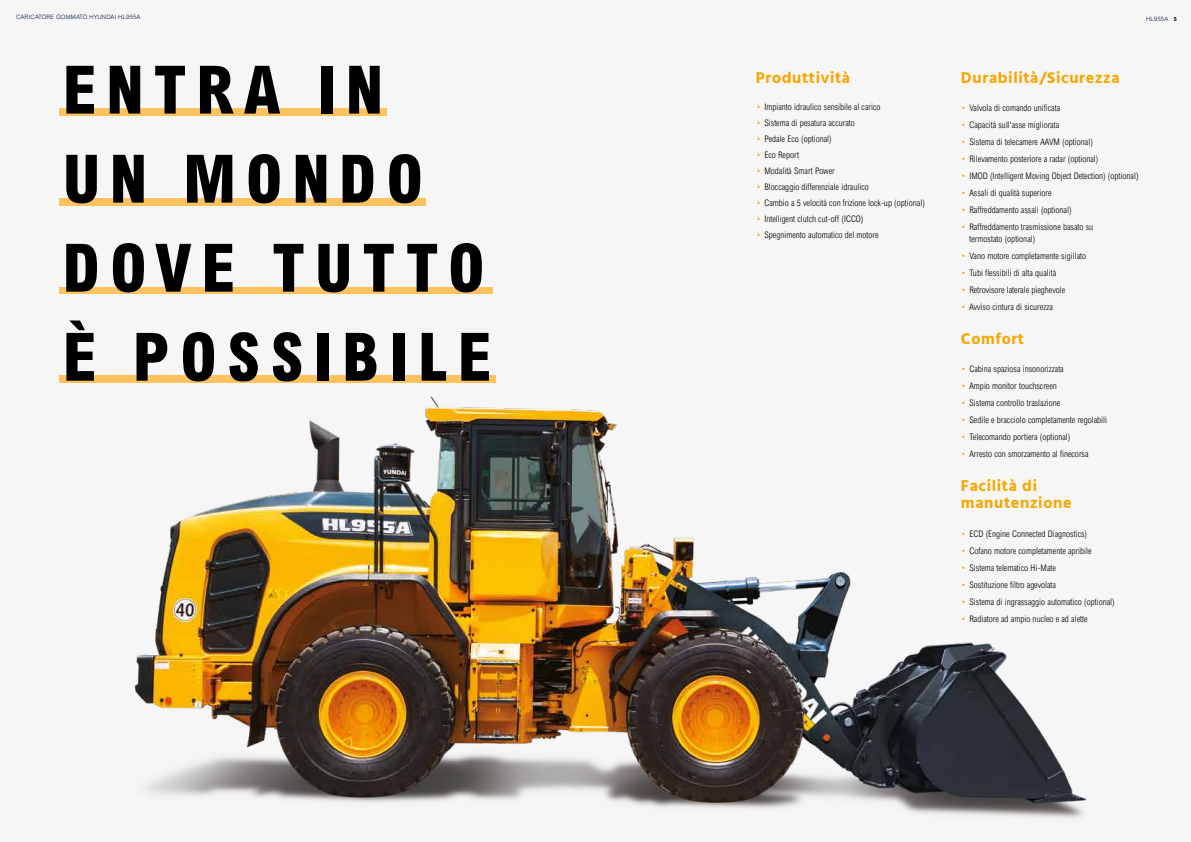
<style>
.page{position:relative;width:1191px;height:842px;background:#f7f6f7}
.page>*{position:absolute;margin:0;border:0;box-sizing:border-box;transform-origin:0 0}
.t1{font:800 condensed 66.7px/89px "Arial";letter-spacing:.15em;color:#000}
.t2{font:700 16px/17px "Hind";letter-spacing:.04em;color:#f7a600}
.t3{font:300 condensed 9px/12px "Arial";color:#000}
.t4{font:300 6px "Arial";letter-spacing:.02em;color:#001437}
.s1{font-family:"Hind";font-weight:700}
.s2{color:#f7a600}
</style>
<div class="page">
<img style="left:69px;top:375px;width:1017px;height:443px">
<div style="left:60px;top:198px;width:366px;height:7px;background:#fbc25e"></div>
<div style="left:60px;top:287px;width:433px;height:7px;background:#fbc25e"></div>
<div style="left:60px;top:376px;width:436px;height:7px;background:#fbc25e"></div>
<div style="left:60px;top:108px;width:326px;height:7px;background:#fbc25e"></div>
<p class="t4" style="left:16px;top:13px;width:126px">CARICATORE GOMMATO HYUNDAI HL955A</p>
<p class="t4" style="left:1146px;top:15px;width:32px">HL955A <span class="s1">5</span></p>
<h1 class="t1" style="left:63px;top:46px;width:430px">ENTRA IN<br>UN MONDO<br>DOVE TUTTO<br>È POSSIBILE</h1>
<h2 class="t2" style="left:961px;top:69px;width:160px">Durabilità/Sicurezza</h2>
<h2 class="t2" style="left:756px;top:69px;width:96px">Produttività</h2>
<p class="t3" style="left:756px;top:101px;width:126px"><span class="s2">•</span> Impianto idraulico sensibile al carico</p>
<p class="t3" style="left:756px;top:117px;width:100px"><span class="s2">•</span> Sistema di pesatura accurato</p>
<p class="t3" style="left:756px;top:133px;width:77px"><span class="s2">•</span> Pedale Eco (optional)</p>
<p class="t3" style="left:756px;top:149px;width:45px"><span class="s2">•</span> Eco Report</p>
<p class="t3" style="left:756px;top:165px;width:80px"><span class="s2">•</span> Modalità Smart Power</p>
<p class="t3" style="left:756px;top:181px;width:114px"><span class="s2">•</span> Bloccaggio differenziale idraulico</p>
<p class="t3" style="left:756px;top:197px;width:170px"><span class="s2">•</span> Cambio a 5 velocità con frizione lock-up (optional)</p>
<p class="t3" style="left:756px;top:213px;width:109px"><span class="s2">•</span> Intelligent clutch cut-off (ICCO)</p>
<p class="t3" style="left:756px;top:229px;width:124px"><span class="s2">•</span> Spegnimento automatico del motore</p>
<p class="t3" style="left:961px;top:102px;width:101px"><span class="s2">•</span> Valvola di comando unificata</p>
<p class="t3" style="left:961px;top:119px;width:100px"><span class="s2">•</span> Capacità sull'asse migliorata</p>
<p class="t3" style="left:961px;top:136px;width:133px"><span class="s2">•</span> Sistema di telecamere AAVM (optional)</p>
<p class="t3" style="left:961px;top:153px;width:139px"><span class="s2">•</span> Rilevamento posteriore a radar (optional)</p>
<p class="t3" style="left:961px;top:170px;width:179px"><span class="s2">•</span> IMOD (Intelligent Moving Object Detection) (optional)</p>
<p class="t3" style="left:961px;top:187px;width:92px"><span class="s2">•</span> Assali di qualità superiore</p>
<p class="t3" style="left:961px;top:204px;width:112px"><span class="s2">•</span> Raffreddamento assali (optional)</p>
<p class="t3" style="left:969px;top:221px;width:125px;text-indent:-9px"><span class="s2">•</span> Raffreddamento trasmissione basato su termostato (optional)</p>
<p class="t3" style="left:961px;top:250px;width:127px"><span class="s2">•</span> Vano motore completamente sigillato</p>
<p class="t3" style="left:961px;top:267px;width:97px"><span class="s2">•</span> Tubi flessibili di alta qualità</p>
<p class="t3" style="left:961px;top:284px;width:106px"><span class="s2">•</span> Retrovisore laterale pieghevole</p>
<p class="t3" style="left:961px;top:301px;width:93px"><span class="s2">•</span> Avviso cintura di sicurezza</p>
<h2 class="t2" style="left:961px;top:330px;width:65px">Comfort</h2>
<p class="t3" style="left:961px;top:363px;width:104px"><span class="s2">•</span> Cabina spaziosa insonorizzata</p>
<p class="t3" style="left:961px;top:380px;width:97px"><span class="s2">•</span> Ampio monitor touchscreen</p>
<p class="t3" style="left:961px;top:397px;width:101px"><span class="s2">•</span> Sistema controllo traslazione</p>
<p class="t3" style="left:961px;top:414px;width:148px"><span class="s2">•</span> Sedile e bracciolo completamente regolabili</p>
<p class="t3" style="left:961px;top:431px;width:111px"><span class="s2">•</span> Telecomando portiera (optional)</p>
<p class="t3" style="left:961px;top:448px;width:129px"><span class="s2">•</span> Arresto con smorzamento al finecorsa</p>
<h2 class="t2" style="left:961px;top:477px;width:112px">Facilità di manutenzione</h2>
<p class="t3" style="left:961px;top:527px;width:128px"><span class="s2">•</span> ECD (Engine Connected Diagnostics)</p>
<p class="t3" style="left:961px;top:544px;width:132px"><span class="s2">•</span> Cofano motore completamente apribile</p>
<p class="t3" style="left:961px;top:561px;width:96px"><span class="s2">•</span> Sistema telematico Hi-Mate</p>
<p class="t3" style="left:961px;top:578px;width:97px"><span class="s2">•</span> Sostituzione filtro agevolata</p>
<p class="t3" style="left:961px;top:595px;width:155px"><span class="s2">•</span> Sistema di ingrassaggio automatico (optional)</p>
<p class="t3" style="left:961px;top:612px;width:128px"><span class="s2">•</span> Radiatore ad ampio nucleo e ad alette</p>
</div>
